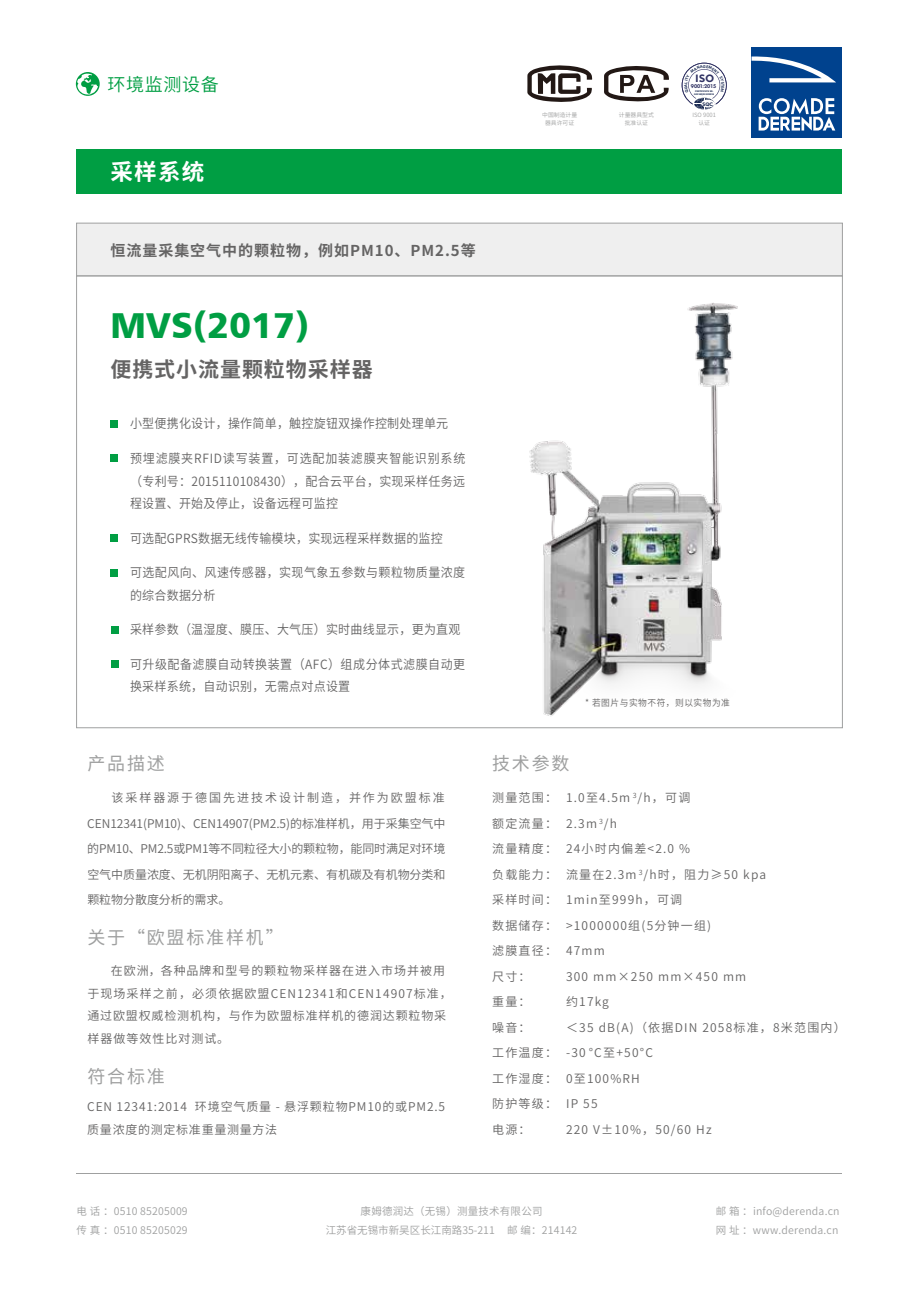
<style>
.page{position:relative;width:919px;height:1289px;background:#fff}
.page>*{position:absolute;margin:0;border:0;box-sizing:border-box;transform-origin:0 0}
.t1{font:36px "Humanist 777 BT Black B";color:#009e43}
.t2{font:700 22.5px "Source Han Sans CN";color:#fff}
.t3{font:700 21px "Source Han Sans CN";letter-spacing:.045em;color:#656464}
.t4{font:18px "Source Han Sans CN";letter-spacing:.1em;color:#9fa0a0}
.t5{font:18px "Source Han Sans CN";letter-spacing:.04em;color:#009e43}
.t6{font:700 15px "Source Han Sans CN";letter-spacing:.065em;color:#656464}
.t7{font:12.75px/22.5px "Source Han Sans CN";letter-spacing:.02em;color:#656464;text-align:justify;scale:.94 1}
.t8{font:12.75px/22.5px "Source Han Sans CN";letter-spacing:.04em;color:#656464;scale:.94 1}
.t9{font:12px/25.5px "Source Han Sans CN";letter-spacing:.09em;color:#656464}
.t10{font:12px/22.5px "Source Han Sans CN";letter-spacing:.07em;color:#656464}
.t11{font:800 10.65px "IKEA Sans";color:#303263;scale:1.04 1}
.t12{font:10.5px/18.6px "Source Han Sans CN";letter-spacing:.02em;color:#9fa0a0}
.t13{font:9px "Source Han Sans CN";letter-spacing:.06em;color:#656464}
.t14{font:5.85px/7.9px "Source Han Sans CN";color:#9fa0a0;text-align:center}
.t15{font:800 5.4px "IKEA Sans";letter-spacing:-.02em;color:#303263}
.t16{font:800 5.1px "IKEA Sans";color:#1b2b53;scale:1.06 1}
.t17{font:600 2.4px/3px "Franklin Gothic";letter-spacing:.005em;color:#1b2b53;text-align:center}
</style>
<div class="page">
<svg style="left:76px;top:72px;width:24px;height:24px"></svg>
<div style="left:751px;top:47px;width:91px;height:91px;background:#00428e"></div>
<svg style="left:751px;top:56px;width:85px;height:26px"></svg>
<svg style="left:758px;top:98px;width:77px;height:32px"></svg>
<svg style="left:527px;top:65px;width:65px;height:37px"></svg>
<svg style="left:604px;top:66px;width:65px;height:36px"></svg>
<div style="left:77px;top:149px;width:765px;height:44px;background:#009e43"></div>
<div style="left:76px;top:223px;width:766px;height:53px;background:#efefef;border:1px solid #9fa0a0"></div>
<hr style="left:77px;top:1173px;width:765px;height:1px;background:#9fa0a0">
<img style="left:529px;top:302px;width:209px;height:414px">
<div style="left:110px;top:420px;width:8px;height:8px;background:#009e43"></div>
<div style="left:110px;top:534px;width:8px;height:8px;background:#009e43"></div>
<div style="left:110px;top:568px;width:8px;height:8px;background:#009e43"></div>
<div style="left:110px;top:454px;width:8px;height:8px;background:#009e43"></div>
<div style="left:110px;top:626px;width:8px;height:7px;background:#009e43"></div>
<div style="left:110px;top:660px;width:8px;height:8px;background:#009e43"></div>
<svg style="left:681px;top:63px;width:45px;height:47px"></svg>
<h3 class="t5" style="left:107px;top:74px;width:113px">环境监测设备</h3>
<h2 class="t2" style="left:110px;top:159px;width:95px">采样系统</h2>
<p class="t14" style="left:542px;top:111px;width:36px">中国制造计量器具许可证</p>
<p class="t14" style="left:619px;top:111px;width:36px">计量器具型式批准认证</p>
<p class="t11" style="left:695px;top:73px;width:19px">ISO</p>
<p class="t16" style="left:702px;top:101px;width:11px">S QC</p>
<p class="t15" style="left:690px;top:83px;width:27px">9001:2015</p>
<p class="t17" style="left:694px;top:90px;width:22px">CERTIFICATE NO.<br>04218Q20309R1S</p>
<p class="t14" style="left:692px;top:111px;width:25px">ISO 9001认证</p>
<p class="t6" style="left:110px;top:241px;width:367px">恒流量采集空气中的颗粒物，例如PM10、PM2.5等</p>
<h1 class="t1" style="left:110px;top:302px;width:201px">MVS(2017)</h1>
<h3 class="t3" style="left:110px;top:357px;width:264px">便携式小流量颗粒物采样器</h3>
<p class="t7" style="left:130px;top:413px;width:340px">小型便携化设计，操作简单，触控旋钮双操作控制处理单元</p>
<p class="t7" style="left:130px;top:447px;width:358px">预埋滤膜夹RFID读写装置，可选配加装滤膜夹智能识别系统（专利号：2015110108430），配合云平台，实现采样任务远程设置、开始及停止，设备远程可监控</p>
<p class="t7" style="left:130px;top:527px;width:334px">可选配GPRS数据无线传输模块，实现远程采样数据的监控</p>
<p class="t7" style="left:130px;top:561px;width:358px">可选配风向、风速传感器，实现气象五参数与颗粒物质量浓度的综合数据分析</p>
<p class="t7" style="left:130px;top:618px;width:353px">采样参数（温湿度、膜压、大气压）实时曲线显示，更为直观</p>
<p class="t8" style="left:130px;top:653px;width:358px">可升级配备滤膜自动转换装置（AFC）组成分体式滤膜自动更换采样系统，自动识别，无需点对点设置</p>
<h3 class="t4" style="left:87px;top:753px;width:79px">产品描述</h3>
<p class="t9" style="left:87px;top:785px;width:360px;text-align:justify;text-indent:24px">该采样器源于德国先进技术设计制造，并作为欧盟标准CEN12341(PM10)、CEN14907(PM2.5)的标准样机，用于采集空气中的PM10、PM2.5或PM1等不同粒径大小的颗粒物，能同时满足对环境空气中质量浓度、无机阴阳离子、无机元素、有机碳及有机物分类和颗粒物分散度分析的需求。</p>
<h3 class="t4" style="left:87px;top:927px;width:198px">关于“欧盟标准样机”</h3>
<p class="t9" style="left:87px;top:959px;width:366px;line-height:22.5px;text-indent:24px">在欧洲，各种品牌和型号的颗粒物采样器在进入市场并被用于现场采样之前，必须依据欧盟CEN12341和CEN14907标准，通过欧盟权威检测机构，与作为欧盟标准样机的德润达颗粒物采样器做等效性比对测试。</p>
<h3 class="t4" style="left:87px;top:1065px;width:79px">符合标准</h3>
<p class="t10" style="left:87px;top:1095px;width:359px">CEN 12341:2014 环境空气质量 - 悬浮颗粒物PM10的或PM2.5质量浓度的测定标准重量测量方法</p>
<p class="t13" style="left:585px;top:697px;width:146px">* 若图片与实物不符，则以实物为准</p>
<h3 class="t4" style="left:492px;top:753px;width:79px">技术参数</h3>
<p class="t9" style="left:492px;top:785px;width:66px">测量范围：额定流量：流量精度：负载能力：采样时间：数据储存：滤膜直径：尺寸：<br>重量：<br>噪音：<br>工作温度：工作湿度：防护等级：电源：</p>
<p class="t9" style="left:566px;top:785px;width:281px">1.0至4.5m <sup>3</sup>/h，可调<br>2.3m <sup>3</sup>/h<br>24小时内偏差&lt;2.0 %<br>流量在2.3m <sup>3</sup>/h时，阻力≥50 kpa<br>1min至999h，可调<br>&gt;1000000组(5分钟一组)<br>47mm<br>300 mm×250 mm×450 mm<br>约17kg<br>＜35 dB(A)（依据DIN 2058标准，8米范围内）-30 °C至+50°C<br>0至100%RH<br>IP 55<br>220 V±10%，50/60 Hz</p>
<p class="t12" style="left:77px;top:1202px;width:113px">电话：0510 85205009传真：0510 85205029</p>
<p class="t12" style="left:326px;top:1202px;width:253px;text-align:center">康姆德润达（无锡）测量技术有限公司<br>江苏省无锡市新吴区长江南路35-211 邮编：214142</p>
<p class="t12" style="left:715px;top:1202px;width:125px">邮箱 ：info@derenda.cn网址：www.derenda.cn</p>
</div>
